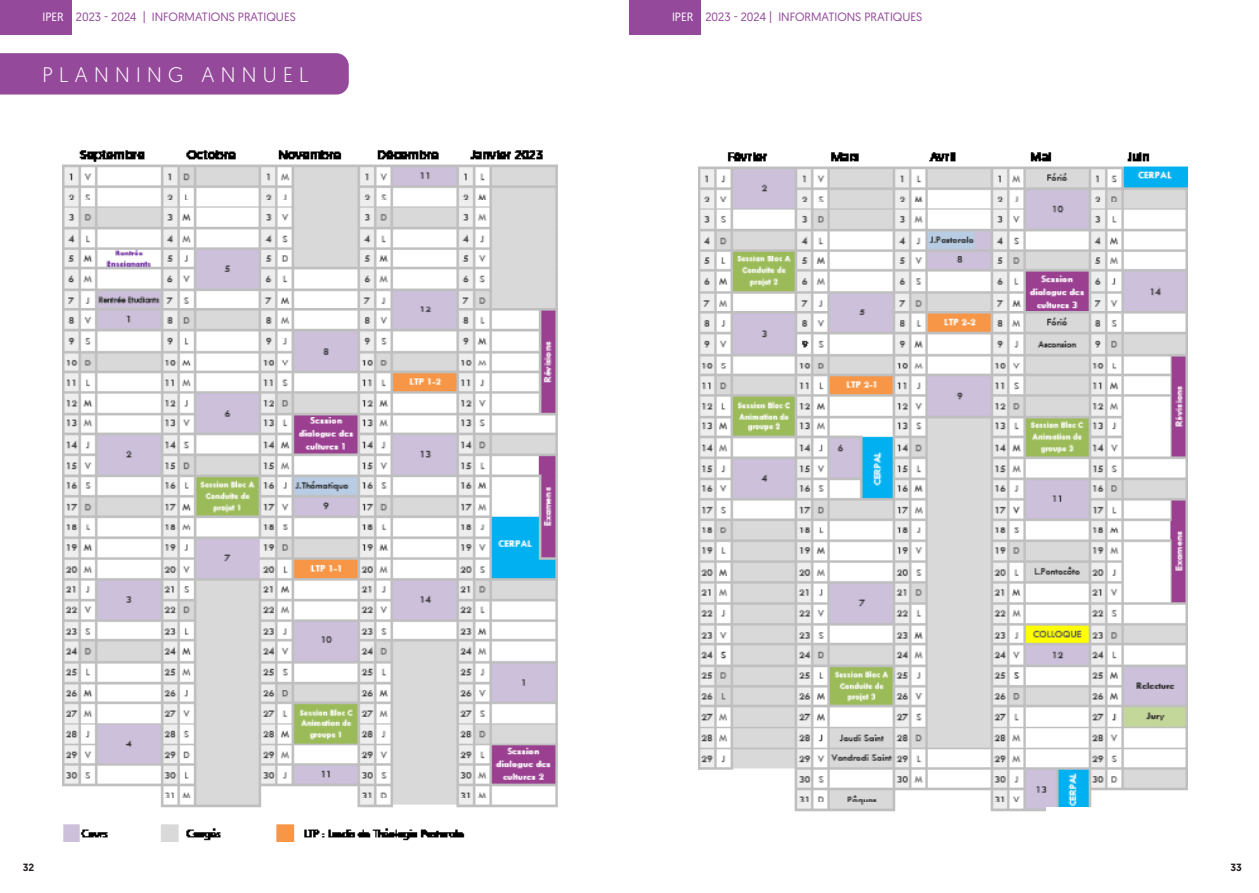
<style>
.page{position:relative;width:1259px;height:893px;background:#fff}
.page>*{position:absolute;margin:0;border:0;box-sizing:border-box;transform-origin:0 0}
.t1{font:300 21px "Geomanist";letter-spacing:.3em;color:#fff}
.t2{font:12px "Geomanist";color:#94499b}
.t3{font:500 10.5px "Geomanist";color:#231f20}
.s1{color:#fff}
</style>
<div class="page">
<div style="left:0;top:0;width:72px;height:35px;background:#94499b"></div>
<div style="left:629px;top:0;width:72px;height:35px;background:#94499b"></div>
<img style="left:63px;top:150px;width:494px;height:692px">
<div style="left:0;top:53px;width:349px;height:42px;background:#94499b"></div>
<img style="left:698px;top:152px;width:489px;height:660px">
<div style="left:1046px;top:807px;width:71px;height:29px;background:#fff"></div>
<div style="left:672px;top:770px;width:90px;height:51px;background:#fff"></div>
<p class="t2" style="left:43px;top:9px;width:255px"><span class="s1">IPER</span> 2023 - 2024 | INFORMATIONS PRATIQUES</p>
<p class="t2" style="left:672px;top:9px;width:252px"><span class="s1">IPER</span> 2023 - 2024 | INFORMATIONS PRATIQUES</p>
<p class="t1" style="left:43px;top:61px;width:267px">PLANNING ANNUEL</p>
<p class="t3" style="left:23px;top:860px;width:13px">32</p>
<p class="t3" style="left:1230px;top:860px;width:13px">33</p>
</div>
